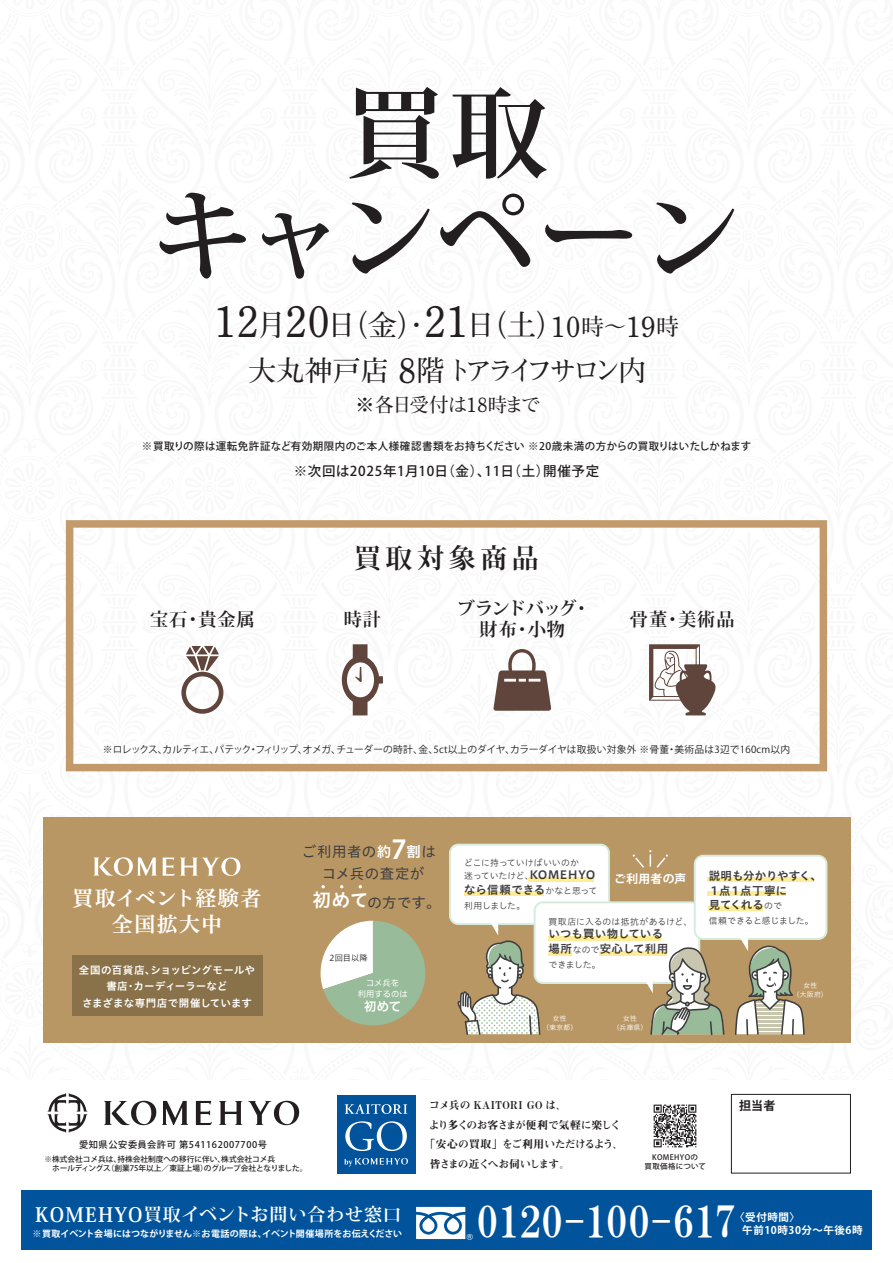
<style>
.page{position:relative;width:893px;height:1263px;background:#fff}
.page>*{position:absolute;margin:0;border:0;box-sizing:border-box;transform-origin:0 0}
.t1{font:700 99.15px/103.5px "Koz Min Pr 6 N";letter-spacing:.01em;color:#231f20;text-align:center}
.t2{font:43.5px "HGS Mincho E";letter-spacing:-.025em;color:#fff}
.t3{font:700 29.4px "Futo Min A101 Pro";color:#231f20}
.t4{font:700 28.2px "Futo Min A101 Pro";letter-spacing:-.17em;color:#231f20}
.t5{font:700 27px "Koz Min Pr 6 N";letter-spacing:.17em;color:#231f20}
.t6{font:21px/25.5px "Hiragino UD Serif Std W6";letter-spacing:.055em;color:#fff;text-align:center}
.t7{font:700 19.65px "Futo Min A101 Pro";letter-spacing:-.045em;color:#231f20}
.t8{font:700 18.15px "Koz Min Pr 6 N";letter-spacing:.05em;color:#231f20}
.t9{font:700 18.15px/21.5px "Koz Min Pr 6 N";letter-spacing:-.03em;color:#231f20;text-align:center}
.t10{font:700 18px "Koz Min Pro";letter-spacing:.055em;color:#fff}
.t11{font:14.4px/21.9px "Hiragino UD Sans Std N W4";letter-spacing:.03em;color:#3e3e3f;text-align:center}
.t12{font:500 13.5px "Koz Go Pr 6 N";letter-spacing:.05em;color:#231f20}
.t13{font:12.45px "Hiragino UD Sans F Std N W6";color:#fff}
.t14{font:700 12px "Koz Go Pr 6 N";color:#231f20}
.t15{font:12px "Koz Go Pr 6 N";color:#fff}
.t16{font:700 11.7px "Koz Go Pr 6 N";letter-spacing:.025em;color:#fff}
.t17{font:11.4px/14.7px "Hiragino UD Sans Std N W6";color:#3e3e3f}
.t18{font:11.4px/14.7px "Hiragino UD Sans Std N W6";letter-spacing:-.02em;color:#3e3e3f}
.t19{font:10.8px "Midashi Min Pro MA31";letter-spacing:-.06em;color:#231f20}
.t20{font:10.8px "Midashi Min Pro MA31";letter-spacing:-.03em;color:#231f20}
.t21{font:10.8px "Midashi Min Pro MA31";letter-spacing:.05em;color:#231f20}
.t22{font:10.8px "Midashi Min Pro MA31";letter-spacing:-.095em;color:#231f20}
.t23{font:500 10.5px "Koz Go Pr 6 N";letter-spacing:.04em;color:#231f20}
.t24{font:10.5px/16.5px "Hiragino UD Sans Std N W6";letter-spacing:.01em;color:#fff;text-align:center}
.t25{font:700 10.5px/13.5px "Koz Go Pr 6 N";letter-spacing:.05em;color:#fff}
.t26{font:9.75px "Koz Go Pr 6 N";letter-spacing:.005em;color:#231f20}
.t27{font:500 9.3px "Koz Go Pro";letter-spacing:.06em;color:#231f20}
.t28{font:700 9px "Koz Go Pr 6 N";letter-spacing:-.005em;color:#fff}
.t29{font:8.85px/13.6px "Hiragino UD Sans Std N W3";letter-spacing:.01em;color:#3e3e3f}
.t30{font:8.85px "Hiragino UD Sans Std N W3";letter-spacing:-.025em;color:#3e3e3f}
.t31{font:8.25px/10.4px "Hiragino UD Sans F Std N W4";letter-spacing:.01em;color:#fff;text-align:center}
.t32{font:8.25px "Hiragino UD Sans Std N W3";letter-spacing:.005em;color:#231f20}
.t33{font:500 7.65px/9.3px "Koz Go Pr 6 N";color:#231f20}
.t34{font:500 7.5px/9px "Koz Go Pr 6 N";letter-spacing:.05em;color:#231f20;text-align:center}
.t35{font:6.9px/8.9px "Hiragino UD Sans Std N W3";letter-spacing:.03em;color:#fff;text-align:center}
.s1{font-size:42px}
.s2{font-size:27.75px}
.s3{font-size:23.1px}
.s4{font-size:33.75px}
.s5{font-family:"Hiragino UD Sans Std N W6";color:#fff}
.s6{font-family:"Hiragino UD Sans Std N W6";font-size:25.95px;color:#fff}
.s7{font-family:"Hiragino UD Sans Std N W6";font-size:18.75px;color:#fff}
.s8{font-family:"Hiragino UD Sans Std N W6";font-size:11.4px}
.s9{font-family:"Hiragino UD Sans Std N W3";font-size:8.85px}
.s10{font-size:19.8px}
</style>
<div class="page">
<div style="left:43px;top:817px;width:807px;height:226px;background:#b99764"></div>
<div style="left:21px;top:1191px;width:851px;height:59px;background:#01549c"></div>
<svg style="left:416px;top:1207px;width:49px;height:32px"></svg>
<div style="left:337px;top:1096px;width:78px;height:78px;background:#01549c"></div>
<svg style="left:345px;top:1121px;width:62px;height:30px"></svg>
<svg style="left:345px;top:1104px;width:62px;height:10px"></svg>
<svg style="left:344px;top:1158px;width:64px;height:8px"></svg>
<svg style="left:48px;top:1093px;width:39px;height:40px"></svg>
<svg style="left:219px;top:1101px;width:23px;height:24px"></svg>
<svg style="left:248px;top:1101px;width:52px;height:24px"></svg>
<svg style="left:196px;top:1101px;width:16px;height:24px"></svg>
<svg style="left:104px;top:1101px;width:84px;height:24px"></svg>
<div style="left:731px;top:1094px;width:120px;height:79px;border:1px solid #231f20"></div>
<img style="left:653px;top:1104px;width:44px;height:44px">
<div style="left:72px;top:955px;width:190px;height:61px;background:#897149"></div>
<div style="left:450px;top:845px;width:159px;height:79px;background:#fff;border-radius:8px"></div>
<div style="left:449px;top:844px;width:161px;height:81px;border:2px solid #d8ecdd;border-radius:8px"></div>
<div style="left:535px;top:902px;width:164px;height:81px;background:#fff;border-radius:8px"></div>
<div style="left:534px;top:901px;width:166px;height:83px;border:2px solid #d8ecdd;border-radius:8px"></div>
<div style="left:695px;top:856px;width:131px;height:83px;background:#fff;border-radius:8px"></div>
<div style="left:694px;top:855px;width:133px;height:85px;border:2px solid #d8ecdd;border-radius:8px"></div>
<div style="left:464px;top:891px;width:80px;height:5px;background:#ffec96"></div>
<div style="left:528px;top:877px;width:66px;height:5px;background:#ffec96"></div>
<hr style="left:549px;top:951px;width:23px;height:4px;background:#ffec96">
<hr style="left:549px;top:936px;width:112px;height:4px;background:#ffec96">
<hr style="left:599px;top:951px;width:68px;height:4px;background:#ffec96">
<div style="left:708px;top:906px;width:54px;height:5px;background:#ffec96"></div>
<div style="left:708px;top:891px;width:78px;height:5px;background:#ffec96"></div>
<div style="left:708px;top:877px;width:106px;height:5px;background:#ffec96"></div>
<svg style="left:320px;top:921px;width:105px;height:104px"></svg>
<svg style="left:457px;top:915px;width:84px;height:120px"></svg>
<svg style="left:633px;top:850px;width:92px;height:186px"></svg>
<svg style="left:734px;top:937px;width:71px;height:99px"></svg>
<svg style="left:94px;top:857px;width:147px;height:19px"></svg>
<svg style="left:66px;top:520px;width:761px;height:251px"></svg>
<svg style="left:649px;top:644px;width:68px;height:71px"></svg>
<svg style="left:181px;top:646px;width:42px;height:68px"></svg>
<svg style="left:493px;top:649px;width:58px;height:62px"></svg>
<svg style="left:342px;top:644px;width:41px;height:71px"></svg>
<h1 class="t1" style="left:153px;top:84px;width:590px">買取<br>キャンペーン</h1>
<h3 class="t3" style="left:214px;top:302px;width:466px"><span class="s1">12</span>月<span class="s1">20</span>日（金）・<span class="s1">21</span>日（土）<span class="s2">10</span><span class="s3">時～</span><span class="s2">19</span><span class="s3">時</span></h3>
<h3 class="t4" style="left:248px;top:348px;width:400px">大丸神戸店 <span class="s4">8</span> 階 トアライフサロン内</h3>
<h3 class="t7" style="left:355px;top:389px;width:187px">※各日受付は18時まで</h3>
<p class="t23" style="left:142px;top:440px;width:611px">※買取りの際は運転免許証など有効期限内のご本人様確認書類をお持ちください ※20歳未満の方からの買取りはいたしかねます</p>
<h3 class="t12" style="left:294px;top:464px;width:307px">※次回は2025年1月10日（金）、11日（土）開催予定</h3>
<h3 class="t5" style="left:354px;top:542px;width:186px">買取対象商品</h3>
<h3 class="t9" style="left:457px;top:598px;width:135px">ブランドバッグ・財布・小物</h3>
<h3 class="t8" style="left:150px;top:609px;width:106px">宝石・貴金属</h3>
<h3 class="t8" style="left:630px;top:609px;width:106px">骨董・美術品</h3>
<h3 class="t8" style="left:344px;top:609px;width:39px">時計</h3>
<p class="t26" style="left:103px;top:744px;width:689px">※ロレックス、カルティエ、パテック・フィリップ、オメガ、チューダーの時計、金、5ct以上のダイヤ、カラーダイヤは取扱い対象外 ※骨董・美術品は3辺で160cm以内</p>
<h3 class="t6" style="left:73px;top:884px;width:190px">買取イベント経験者全国拡大中</h3>
<p class="t24" style="left:79px;top:961px;width:178px">全国の百貨店、ショッピングモールや書店・カーディーラーなど<br>さまざまな専門店で開催しています</p>
<h3 class="t11" style="left:302px;top:840px;width:135px">ご利用者の<span class="s5">約</span><span class="s6">7</span><span class="s5">割</span>はコメ兵の査定が</h3>
<h3 class="t11" style="left:313px;top:890px;width:129px"><span class="s7">初めて</span>の方です。</h3>
<p class="t32" style="left:330px;top:951px;width:40px">2回目以降</p>
<p class="t31" style="left:358px;top:977px;width:51px">コメ兵を<br>利用するのは</p>
<p class="t13" style="left:364px;top:996px;width:38px">初めて</p>
<p class="t29" style="left:464px;top:855px;width:133px">どこに持っていけばいいのか<br>迷っていたけど、<span class="s8">KOMEHYO</span></p>
<p class="t17" style="left:464px;top:882px;width:135px">なら信頼できる<span class="s9">かなと思って</span></p>
<p class="t29" style="left:464px;top:898px;width:62px">利用しました。</p>
<p class="t29" style="left:549px;top:914px;width:145px">買取店に入るのは抵抗があるけど、</p>
<p class="t17" style="left:549px;top:926px;width:121px">いつも買い物している場所<span class="s9">なので</span>安心して利用</p>
<p class="t29" style="left:549px;top:957px;width:54px">できました。</p>
<p class="t16" style="left:614px;top:872px;width:74px">ご利用者の声</p>
<p class="t35" style="left:542px;top:1014px;width:36px;rotate:-1deg">女性<br>（東京都）</p>
<p class="t35" style="left:613px;top:1014px;width:36px">女性<br>（兵庫県）</p>
<p class="t18" style="left:709px;top:868px;width:115px">説明も分かりやすく、<br>１点１点丁寧に<br>見てくれる<span class="s9">ので</span></p>
<p class="t30" style="left:709px;top:914px;width:107px">信頼できると感じました。</p>
<p class="t35" style="left:793px;top:980px;width:36px">女性<br>（大阪府）</p>
<p class="t27" style="left:79px;top:1138px;width:190px">愛知県公安委員会許可 第541162007700号</p>
<p class="t33" style="left:44px;top:1154px;width:265px">※株式会社コメ兵は、持株会社制度への移行に伴い、株式会社コメ兵<br>　ホールディングス（創業75年以上／東証上場）のグループ会社となりました。</p>
<h3 class="t10" style="left:35px;top:1201px;width:368px"><span class="s10">KOMEHYO</span>買取イベントお問い合わせ窓口</h3>
<p class="t28" style="left:33px;top:1228px;width:371px">※買取イベント会場にはつながりません※お電話の際は、イベント開催場所をお伝えください</p>
<p class="t21" style="left:429px;top:1097px;width:139px">コメ兵の KAITORI GO は、</p>
<p class="t19" style="left:429px;top:1116px;width:193px">より多くのお客さまが便利で気軽に楽しく</p>
<p class="t20" style="left:424px;top:1136px;width:200px">「安心の買取」をご利用いただけるよう、</p>
<p class="t22" style="left:430px;top:1155px;width:142px">皆さまの近くへお伺いします。</p>
<p class="t34" style="left:644px;top:1152px;width:63px">KOMEHYOの<br>買取価格について</p>
<p class="t14" style="left:739px;top:1099px;width:38px">担当者</p>
<h2 class="t2" style="left:476px;top:1199px;width:262px">0120-100-617</h2>
<p class="t25" style="left:742px;top:1210px;width:122px;text-indent:-8px">〈受付時間〉<br>午前10時30分～午後6時</p>
<p class="t15" style="left:466px;top:1232px;width:13px">®</p>
</div>
